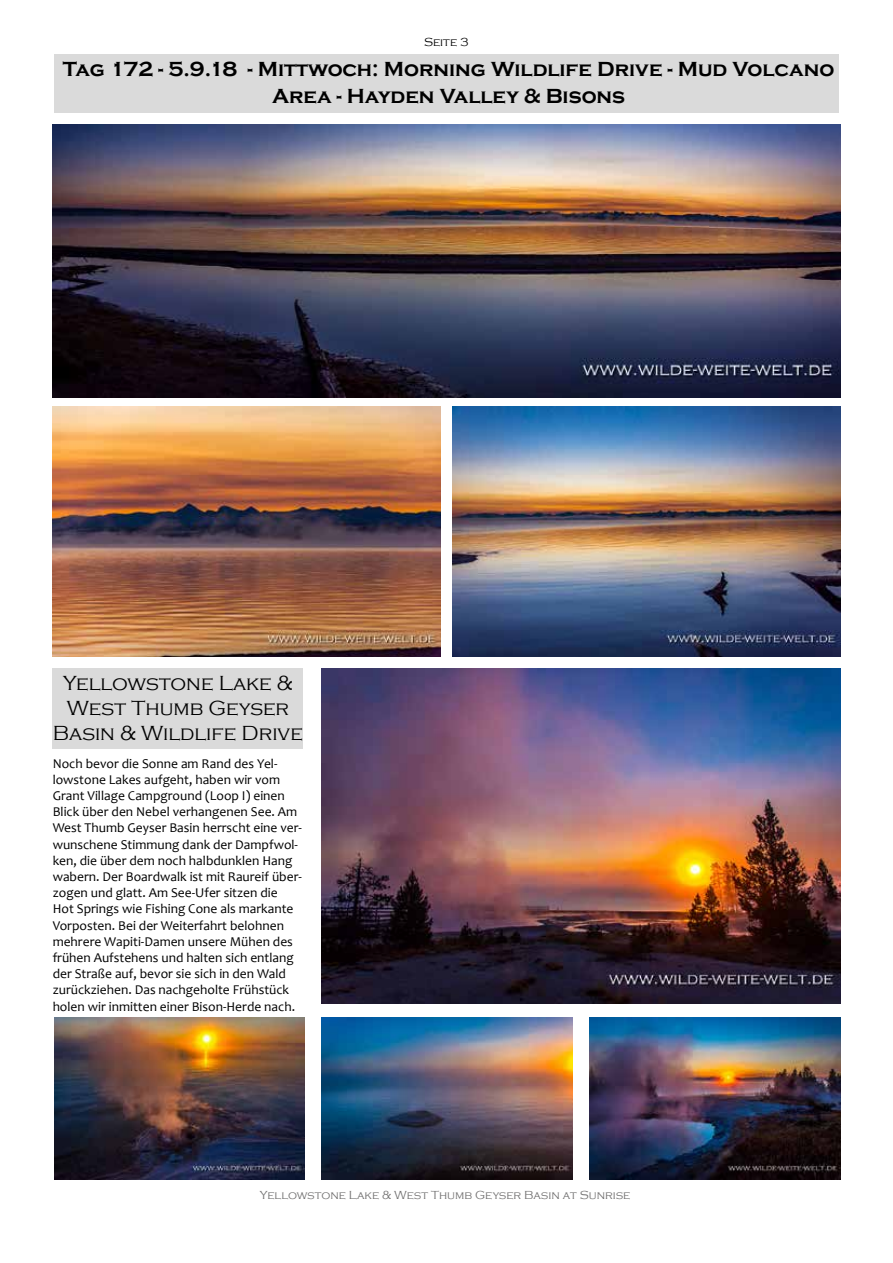
<style>
.page{position:relative;width:893px;height:1263px;background:#fff}
.page>*{position:absolute;margin:0;border:0;box-sizing:border-box;transform-origin:0 0}
.t1{font:700 21px/27px "Copperplate Gothic";color:#000;text-align:center}
.t2{font:300 21px/25.2px "Copperplate Gothic";color:#000;text-align:center}
.t3{font:13.5px/16.2px "Candara";color:#000}
.t4{font:300 12px "Copperplate Gothic";color:#706f6f}
.t5{font:300 12px "Copperplate Gothic";color:#000}
</style>
<div class="page">
<div style="left:54px;top:54px;width:785px;height:59px;background:#dadada"></div>
<div style="left:53px;top:668px;width:250px;height:81px;background:#dadada"></div>
<img style="left:53px;top:406px;width:388px;height:251px">
<img style="left:452px;top:406px;width:388px;height:251px">
<img style="left:322px;top:668px;width:518px;height:335px">
<img style="left:53px;top:124px;width:787px;height:274px">
<img style="left:589px;top:1017px;width:251px;height:162px">
<img style="left:322px;top:1017px;width:251px;height:162px">
<img style="left:54px;top:1017px;width:251px;height:162px">
<p class="t5" style="left:424px;top:36px;width:46px">Seite 3</p>
<h1 class="t1" style="left:63px;top:56px;width:773px">Tag 172 - 5.9.18 - Mittwoch: Morning Wildlife Drive - Mud Volcano<br>Area - Hayden Valley &amp; Bisons</h1>
<h1 class="t2" style="left:53px;top:671px;width:252px">Yellowstone Lake &amp;<br>West Thumb Geyser<br>Basin &amp; Wildlife Drive</h1>
<p class="t3" style="left:53px;top:755px;width:251px">Noch bevor die Sonne am Rand des Yel&shy;lowstone Lakes aufgeht, haben wir vom Grant Village Campground (Loop I) einen Blick über den Nebel verhangenen See. Am West Thumb Geyser Basin herrscht eine ver&shy;wunschene Stimmung dank der Dampfwol&shy;ken, die über dem noch halbdunklen Hang wabern. Der Boardwalk ist mit Raureif über&shy;zogen und glatt. Am See-Ufer sitzen die Hot Springs wie Fishing Cone als markante Vorposten. Bei der Weiterfahrt belohnen mehrere Wapiti-Damen unsere Mühen des frühen Aufstehens und halten sich entlang der Straße auf, bevor sie sich in den Wald zurückziehen. Das nachgeholte Frühstück holen wir inmitten einer Bison-Herde nach.</p>
<p class="t4" style="left:260px;top:1188px;width:372px">Yellowstone Lake &amp; West Thumb Geyser Basin at Sunrise</p>
</div>
